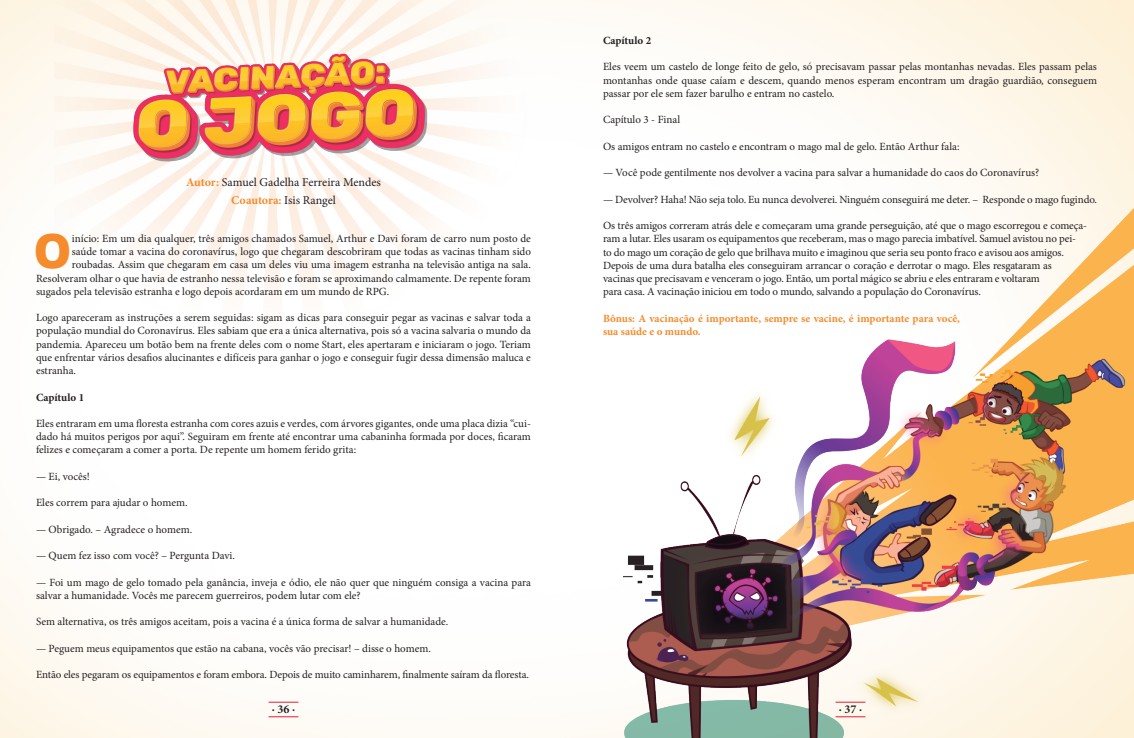
<style>
.page{position:relative;width:1134px;height:738px;background:#fff}
.page>*{position:absolute;margin:0;border:0;box-sizing:border-box;transform-origin:0 0}
.t1{font:800 48px "Open Sans";color:#f58b2c}
.t2{font:12px "Minion Pro";color:#231f20}
.t3{font:700 12px "Minion Pro";color:#231f20}
.t4{font:11px/13.2px "Minion Pro";letter-spacing:-.005em;color:#231f20;text-align:justify}
.t5{font:700 11px/13.2px "Minion Pro";color:#f58b2c}
.t6{font:700 11px "Minion Pro";letter-spacing:-.005em;color:#231f20}
.s1{font-weight:700;color:#f58b2c}
</style>
<div class="page">
<img style="left:0;top:0;width:1134px;height:737px">
<img style="left:55px;top:0;width:476px;height:335px">
<img style="left:624px;top:192px;width:510px;height:545px">
<svg style="left:269px;top:716px;width:29px;height:1px"></svg>
<svg style="left:269px;top:701px;width:29px;height:1px"></svg>
<hr style="left:835px;top:716px;width:30px;height:1px;background:#ed1a31">
<hr style="left:835px;top:701px;width:30px;height:1px;background:#ed1a31">
<p class="t2" style="left:186px;top:174px;width:196px"><span class="s1">Autor:</span> Samuel Gadelha Ferreira Mendes</p>
<p class="t2" style="left:231px;top:192px;width:106px"><span class="s1">Coautora:</span> Isis Rangel</p>
<p class="t1" style="left:34px;top:214px;width:40px">O</p>
<p class="t4" style="left:72px;top:232px;width:461px">início: Em um dia qualquer, três amigos chamados Samuel, Arthur e Davi foram de carro num posto de</p>
<p class="t4" style="left:72px;top:245px;width:461px">saúde tomar a vacina do coronavírus, logo que chegaram descobriram que todas as vacinas tinham sido</p>
<p class="t4" style="left:72px;top:258px;width:461px">roubadas. Assim que chegaram em casa um deles viu uma imagem estranha na televisão antiga na sala.</p>
<p class="t4" style="left:36px;top:271px;width:496px">Resolveram olhar o que havia de estranho nessa televisão e foram se aproximando calmamente. De repente foram</p>
<p class="t4" style="left:36px;top:284px;width:355px">sugados pela televisão estranha e logo depois acordaram em um mundo de RPG.</p>
<p class="t4" style="left:36px;top:311px;width:496px">Logo apareceram as instruções a serem seguidas: sigam as dicas para conseguir pegar as vacinas e salvar toda a população mundial do Coronavírus. Eles sabiam que era a única alternativa, pois só a vacina salvaria o mundo da pandemia. Apareceu um botão bem na frente deles com o nome Start, eles apertaram e iniciaram o jogo. Teriam que enfrentar vários desafios alucinantes e difíceis para ganhar o jogo e conseguir fugir dessa dimensão maluca e estranha.</p>
<p class="t6" style="left:36px;top:389px;width:50px">Capítulo 1</p>
<p class="t4" style="left:36px;top:416px;width:496px">Eles entraram em uma floresta estranha com cores azuis e verdes, com árvores gigantes, onde uma placa dizia “cui&shy;dado há muitos perigos por aqui”. Seguiram em frente até encontrar uma cabaninha formada por doces, ficaram felizes e começaram a comer a porta. De repente um homem ferido grita:</p>
<p class="t4" style="left:36px;top:469px;width:55px">— Ei, vocês!</p>
<p class="t4" style="left:36px;top:496px;width:153px">Eles correm para ajudar o homem.</p>
<p class="t4" style="left:36px;top:522px;width:158px">— Obrigado. – Agradece o homem.</p>
<p class="t4" style="left:36px;top:548px;width:200px">— Quem fez isso com você? – Pergunta Davi.</p>
<p class="t4" style="left:36px;top:575px;width:496px">— Foi um mago de gelo tomado pela ganância, inveja e ódio, ele não quer que ninguém consiga a vacina para salvar a humanidade. Vocês me parecem guerreiros, podem lutar com ele?</p>
<p class="t4" style="left:36px;top:614px;width:414px">Sem alternativa, os três amigos aceitam, pois a vacina é a única forma de salvar a humanidade.</p>
<p class="t4" style="left:36px;top:641px;width:396px">— Peguem meus equipamentos que estão na cabana, vocês vão precisar! – disse o homem.</p>
<p class="t4" style="left:36px;top:667px;width:494px">Então eles pegaram os equipamentos e foram embora. Depois de muito caminharem, finalmente saíram da floresta.</p>
<p class="t6" style="left:603px;top:33px;width:50px">Capítulo 2</p>
<p class="t4" style="left:603px;top:60px;width:495px">Eles veem um castelo de longe feito de gelo, só precisavam passar pelas montanhas nevadas. Eles passam pelas montanhas onde quase caíam e descem, quando menos esperam encontram um dragão guardião, conseguem passar por ele sem fazer barulho e entram no castelo.</p>
<p class="t4" style="left:603px;top:113px;width:79px">Capítulo 3 - Final</p>
<p class="t4" style="left:603px;top:140px;width:358px">Os amigos entram no castelo e encontram o mago mal de gelo. Então Arthur fala:</p>
<p class="t4" style="left:603px;top:166px;width:438px">— Você pode gentilmente nos devolver a vacina para salvar a humanidade do caos do Coronavírus?</p>
<p class="t4" style="left:603px;top:192px;width:496px">— Devolver? Haha! Não seja tolo. Eu nunca devolverei. Ninguém conseguirá me deter. – Responde o mago fugindo.</p>
<p class="t4" style="left:603px;top:219px;width:486px;text-align:left">Os três amigos correram atrás dele e começaram uma grande perseguição, até que o mago escorregou e começa&shy;ram a lutar. Eles usaram os equipamentos que receberam, mas o mago parecia imbatível. Samuel avistou no pei&shy;to do mago um coração de gelo que brilhava muito e imaginou que seria seu ponto fraco e avisou aos amigos.<br>Depois de uma dura batalha eles conseguiram arrancar o coração e derrotar o mago. Eles resgataram as<br>vacinas que precisavam e venceram o jogo. Então, um portal mágico se abriu e eles entraram e voltaram<br>para casa. A vacinação iniciou em todo o mundo, salvando a população do Coronavírus.</p>
<p class="t5" style="left:603px;top:311px;width:358px">Bônus: A vacinação é importante, sempre se vacine, é importante para você, sua saúde e o mundo.</p>
<p class="t3" style="left:272px;top:700px;width:25px">∙ 36 ∙</p>
<p class="t3" style="left:839px;top:700px;width:25px">∙ 37 ∙</p>
</div>
